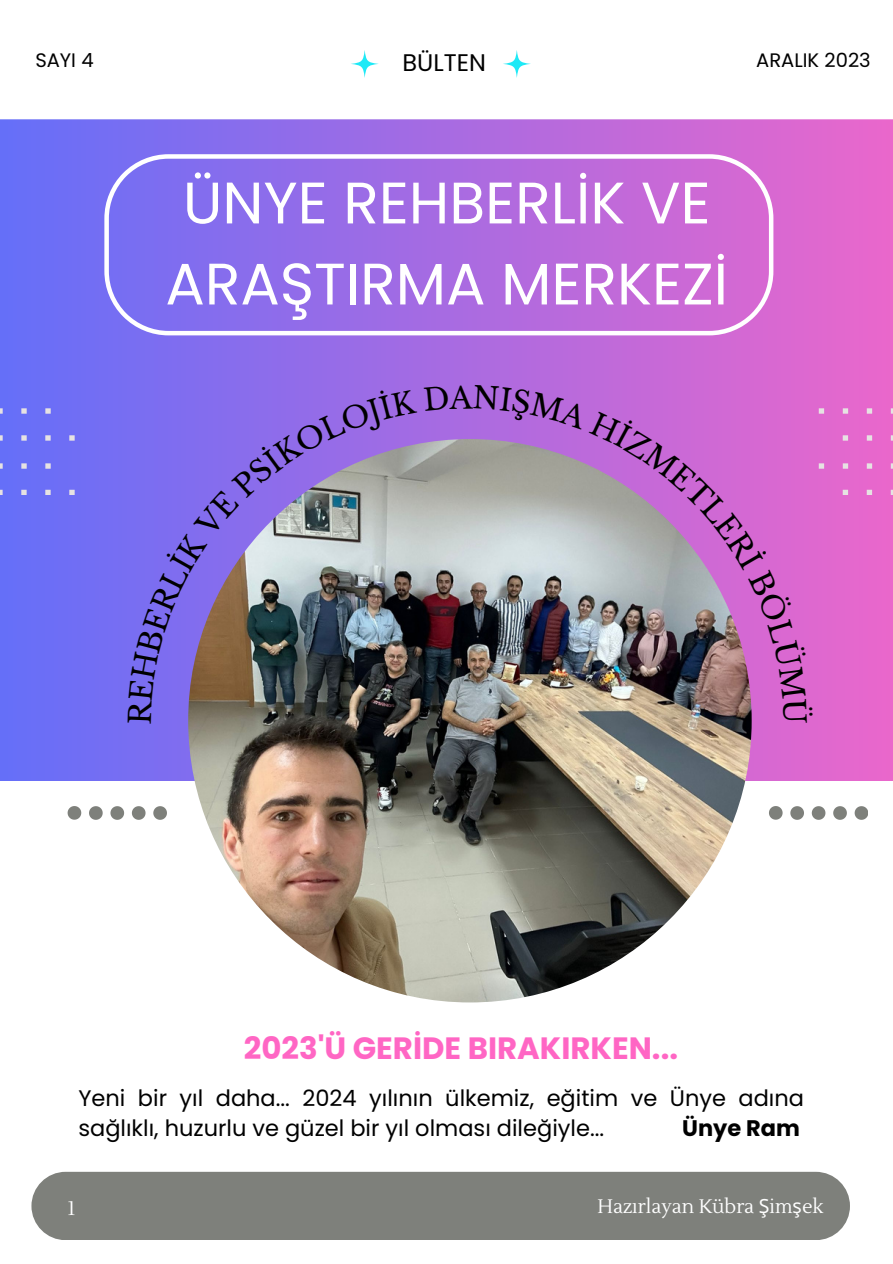
<style>
.page{position:relative;width:893px;height:1264px;background:#fff}
.page>*{position:absolute;margin:0;border:0;box-sizing:border-box;transform-origin:0 0}
.t1{font:58.5px/81px "Poppins";color:#fff}
.t2{font:700 30.75px "Poppins";color:#ff66c4}
.t3{font:24px "Poppins";color:#000}
.t4{font:22.5px/30.3px "Poppins";color:#000}
.t5{font:700 22.5px "Poppins";color:#000}
.t6{font:19.5px "Lustria";color:#fff}
.t7{font:19.5px "Poppins";color:#000}
.s1{font-family:"Noto Sans"}
</style>
<div class="page">
<div style="left:0;top:115px;width:892px;height:665px;background:linear-gradient(to right,#6670f9,#ea69cc)"></div>
<svg style="left:104px;top:154px;width:669px;height:181px;background:#ab73e3"></svg>
<div style="left:0;top:113px;width:892px;height:6px;background:#fff"></div>
<svg style="left:351px;top:50px;width:28px;height:28px"></svg>
<div style="left:0;top:408px;width:75px;height:87px;background:#6a6ff6"></div>
<svg style="left:818px;top:408px;width:74px;height:87px;background:#e46dce"></svg>
<svg style="left:68px;top:806px;width:13px;height:13px"></svg>
<svg style="left:89px;top:806px;width:14px;height:13px"></svg>
<svg style="left:110px;top:806px;width:14px;height:13px"></svg>
<svg style="left:132px;top:806px;width:13px;height:13px"></svg>
<svg style="left:153px;top:806px;width:13px;height:13px"></svg>
<svg style="left:769px;top:806px;width:13px;height:13px"></svg>
<svg style="left:790px;top:806px;width:14px;height:13px"></svg>
<svg style="left:811px;top:806px;width:14px;height:13px"></svg>
<svg style="left:833px;top:806px;width:13px;height:13px"></svg>
<svg style="left:854px;top:806px;width:13px;height:13px"></svg>
<div style="left:31px;top:1171px;width:818px;height:69px;background:#7e807b;border-radius:34px"></div>
<svg style="left:503px;top:50px;width:28px;height:28px"></svg>
<img style="left:188px;top:439px;width:563px;height:563px;border-radius:50%">
<img style="left:128px;top:389px;width:289px;height:334px">
<img style="left:423px;top:385px;width:389px;height:339px">
<p class="t7" style="left:35px;top:46px;width:60px">SAYI 4</p>
<p class="t3" style="left:402px;top:46px;width:85px">BÜLTEN</p>
<p class="t7" style="left:756px;top:46px;width:116px">ARALIK 2023</p>
<p class="t1" style="left:165px;top:162px;width:564px">ÜNYE REHBERLİK VE<br>ARAŞTIRMA MERKEZİ</p>
<p class="t2" style="left:244px;top:1026px;width:435px">2023'Ü GERİDE BIRAKIRKEN...</p>
<p class="t4" style="left:78px;top:1082px;width:727px">Yeni bir yıl daha... 2024 yılının ülkemiz, eğitim ve Ünye adına sağlıklı, huzurlu ve güzel bir yıl olması dileğiyle...</p>
<p class="t5" style="left:682px;top:1112px;width:119px">Ünye Ram</p>
<p class="t6" style="left:67px;top:1195px;width:10px">1</p>
<p class="t6" style="left:597px;top:1194px;width:228px">Hazırlayan Kübra <span class="s1">Ş</span>im<span class="s1">ş</span>ek</p>
</div>
